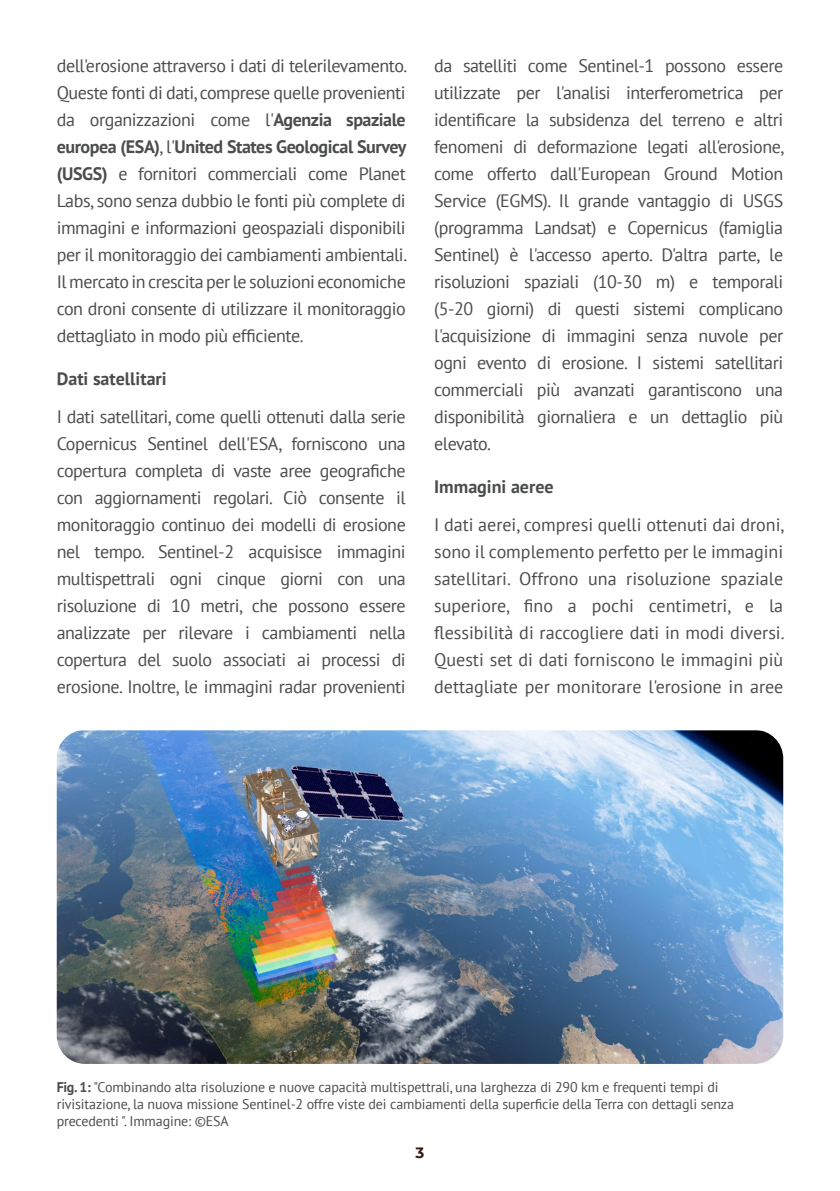
<style>
.page{position:relative;width:840px;height:1191px;background:#fff}
.page>*{position:absolute;margin:0;border:0;box-sizing:border-box;transform-origin:0 0}
.new_body{font:18px/27px "PT Sans";letter-spacing:-.025em;color:#4b4c4d;text-align:justify}
.new_body-2{font:700 18px "PT Sans";color:#4b4c4d}
.t1{font:700 15px "Montserrat";color:#391a17}
.new_body-3{font:14px/16.8px "PT Sans";letter-spacing:-.01em;color:#4b4c4d}
.s1{font-weight:700}
</style>
<div class="page">
<img style="left:57px;top:730px;width:725px;height:334px">
<p class="new_body" style="left:57px;top:52px;width:352px">dell'erosione attraverso i dati di telerilevamento.<br>Queste fonti di dati, comprese quelle provenienti da organizzazioni come l'<span class="s1">Agenzia spaziale europea (ESA)</span>, l'<span class="s1">United States Geological Survey (USGS)</span> e fornitori commerciali come Planet Labs, sono senza dubbio le fonti più complete di immagini e informazioni geospaziali disponibili per il monitoraggio dei cambiamenti ambientali.<br>Il mercato in crescita per le soluzioni economiche con droni consente di utilizzare il monitoraggio dettagliato in modo più efficiente.</p>
<p class="new_body-2" style="left:57px;top:367px;width:111px">Dati satellitari</p>
<p class="new_body" style="left:57px;top:403px;width:350px">I dati satellitari, come quelli ottenuti dalla serie Copernicus Sentinel dell'ESA, forniscono una copertura completa di vaste aree geografiche con aggiornamenti regolari. Ciò consente il monitoraggio continuo dei modelli di erosione nel tempo. Sentinel-2 acquisisce immagini multispettrali ogni cinque giorni con una risoluzione di 10 metri, che possono essere analizzate per rilevare i cambiamenti nella copertura del suolo associati ai processi di erosione. Inoltre, le immagini radar provenienti</p>
<p class="new_body" style="left:434px;top:52px;width:352px">da satelliti come Sentinel-1 possono essere utilizzate per l'analisi interferometrica per identificare la subsidenza del terreno e altri fenomeni di deformazione legati all'erosione, come offerto dall'European Ground Motion Service (EGMS). Il grande vantaggio di USGS (programma Landsat) e Copernicus (famiglia Sentinel) è l'accesso aperto. D'altra parte, le risoluzioni spaziali (10-30 m) e temporali (5-20 giorni) di questi sistemi complicano l'acquisizione di immagini senza nuvole per ogni evento di erosione. I sistemi satellitari commerciali più avanzati garantiscono una disponibilità giornaliera e un dettaglio più elevato.</p>
<p class="new_body-2" style="left:434px;top:475px;width:121px">Immagini aeree</p>
<p class="new_body" style="left:434px;top:511px;width:352px">I dati aerei, compresi quelli ottenuti dai droni, sono il complemento perfetto per le immagini satellitari. Offrono una risoluzione spaziale superiore, fino a pochi centimetri, e la flessibilità di raccogliere dati in modi diversi.<br>Questi set di dati forniscono le immagini più dettagliate per monitorare l'erosione in aree</p>
<p class="new_body-3" style="left:57px;top:1078px;width:678px"><span class="s1">Fig. 1:</span> "Combinando alta risoluzione e nuove capacità multispettrali, una larghezza di 290 km e frequenti tempi di rivisitazione, la nuova missione Sentinel-2 offre viste dei cambiamenti della superficie della Terra con dettagli senza precedenti ". Immagine: ©ESA</p>
<p class="t1" style="left:415px;top:1141px;width:10px">3</p>
</div>
